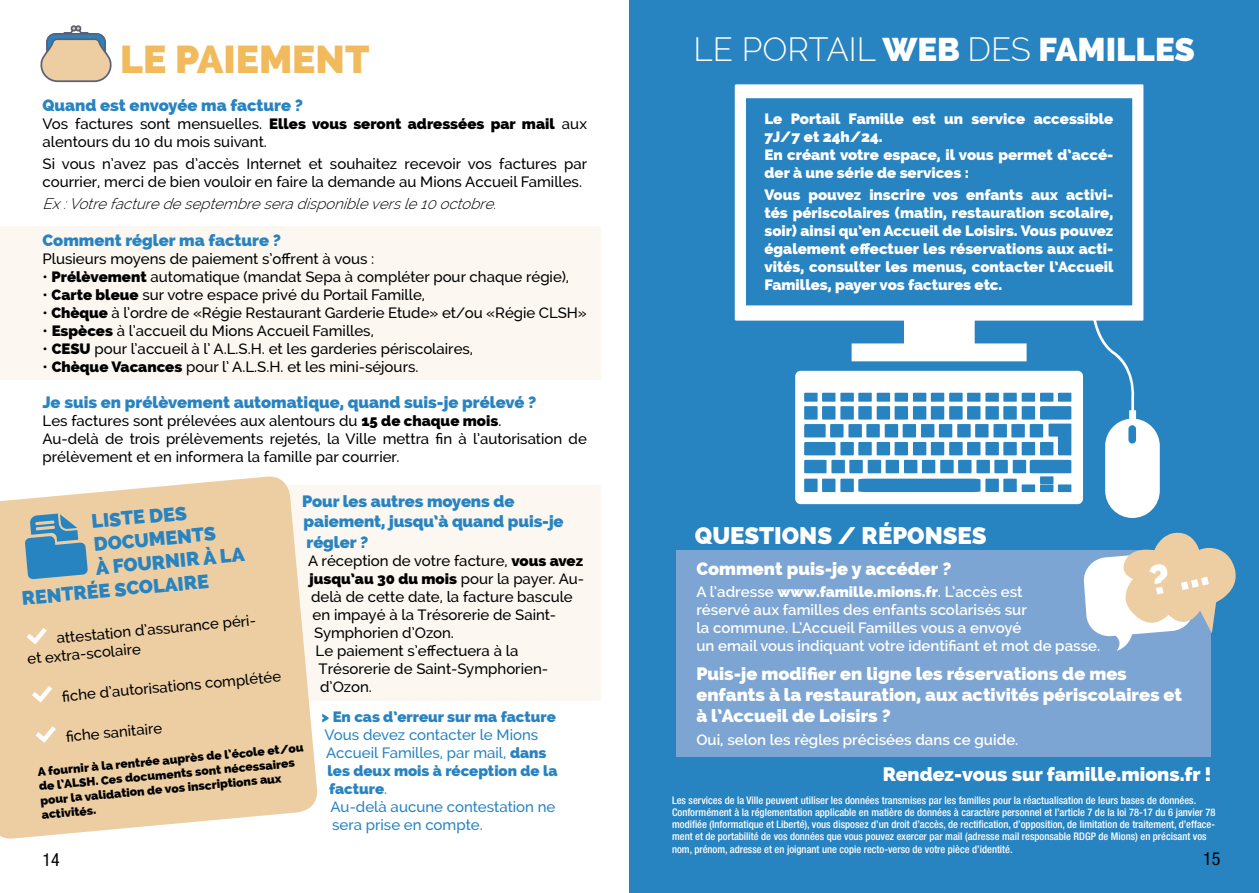
<style>
.page{position:relative;width:1259px;height:893px;background:#fff}
.page>*{position:absolute;margin:0;border:0;box-sizing:border-box;transform-origin:0 0}
.t1{font:800 39px "Raleway";color:#f1bb5d}
.t2{font:300 33px "Raleway";color:#fff}
.t3{font:800 24px "Raleway";color:#fff}
.t4{font:800 19.5px/23.9px "Raleway";color:#2883c1}
.t5{font:800 19.5px "Raleway";color:#fff}
.t6{font:800 18px/21px "Raleway";color:#fff}
.t7{font:condensed 18px "Helvetica Neue";color:#000}
.t8{font:800 16.5px/19.8px "Raleway";letter-spacing:-.005em;color:#2883c1}
.t9{font:500 15px/18px "Raleway";color:#000}
.t10{font:800 15px/18px "Raleway";color:#fff}
.t11{font:600 15px/18px "Raleway";color:#fff}
.t12{font:500 15px "Raleway";color:#2883c1}
.t13{font:800 15px "Raleway";letter-spacing:-.005em;color:#2883c1}
.t14{font:italic 300 15px "Raleway";color:#000}
.t15{font:800 15px "Raleway";color:#000}
.t16{font:800 12px/14.7px "Raleway";color:#000}
.t17{font:500 condensed 10.5px/12px "Helvetica Neue";color:#fff}
.s1{font-weight:800}
.s2{font-weight:500}
</style>
<div class="page">
<svg style="left:0;top:476px;width:318px;height:363px;background:#eed2aa"></svg>
<svg style="left:25px;top:626px;width:23px;height:20px"></svg>
<svg style="left:31px;top:685px;width:23px;height:19px"></svg>
<svg style="left:34px;top:725px;width:23px;height:19px"></svg>
<div style="left:0;top:227px;width:601px;height:153px;background:#fcf7f1"></div>
<div style="left:279px;top:485px;width:322px;height:216px;background:#fcf7f1"></div>
<div style="left:629px;top:0;width:630px;height:893px;background:#2883c1"></div>
<svg style="left:1105px;top:315px;width:54px;height:203px"></svg>
<svg style="left:795px;top:371px;width:288px;height:133px"></svg>
<svg style="left:735px;top:84px;width:408px;height:277px"></svg>
<svg style="left:25px;top:513px;width:63px;height:66px;background:#6299b7"></svg>
<svg style="left:40px;top:25px;width:72px;height:58px"></svg>
<div style="left:676px;top:550px;width:535px;height:207px;background:#7ca5d3"></div>
<svg style="left:1083px;top:533px;width:153px;height:118px"></svg>
<svg style="left:150px;top:505px;width:37px;height:18px"></svg>
<h1 class="t1" style="left:120px;top:37px;width:77px">LE PAIE</h1>
<h1 class="t1" style="left:259px;top:37px;width:60px">MENT</h1>
<p class="t8" style="left:43px;top:95px;width:262px">Quand est envoyée ma facture ?</p>
<p class="t9" style="left:43px;top:115px;width:546px">Vos factures sont mensuelles. <span class="s1">Elles vous seront adressées par mail</span> aux alentours du 10 du mois suivant.</p>
<p class="t9" style="left:43px;top:155px;width:546px">Si vous n’avez pas d’accès Internet et souhaitez recevoir vos factures par courrier, merci de bien vouloir en faire la demande au Mions Accueil Familles.</p>
<p class="t14" style="left:43px;top:195px;width:460px">Ex: Votre facture de septembre sera disponible vers le 10 octobre.</p>
<p class="t8" style="left:43px;top:230px;width:240px">Comment régler ma facture ?</p>
<p class="t9" style="left:43px;top:249px;width:333px">Plusieurs moyens de paiement s’offrent à vous :</p>
<p class="t9" style="left:43px;top:267px;width:528px">• <span class="s1">Prélèvement</span> automatique (mandat Sepa à compléter pour chaque régie),</p>
<p class="t9" style="left:43px;top:285px;width:384px">• <span class="s1">Carte bleue</span> sur votre espace privé du Portail Famille,</p>
<p class="t9" style="left:43px;top:303px;width:546px">• <span class="s1">Chèque</span> à l’ordre de «Régie Restaurant Garderie Etude» et/ou «Régie CLSH»</p>
<p class="t9" style="left:43px;top:321px;width:333px">• <span class="s1">Espèces</span> à l’accueil du Mions Accueil Familles,</p>
<p class="t15" style="left:43px;top:340px;width:20px"><span class="s2">•</span> CESU</p>
<p class="t9" style="left:94px;top:339px;width:380px">pour l’accueil à l’ A.L.S.H. et les garderies périscolaires,</p>
<p class="t9" style="left:43px;top:357px;width:377px">• <span class="s1">Chèque Vacances</span> pour l’ A.L.S.H. et les mini-séjours.</p>
<p class="t8" style="left:43px;top:392px;width:495px">Je suis en prélèvement automatique, quand suis-je prélevé ?</p>
<p class="t9" style="left:43px;top:412px;width:546px">Les factures sont prélevées aux alentours du <span class="s1">15 de chaque mois</span>.<br>Au-delà de trois prélèvements rejetés, la Ville mettra fin à l’autorisation de prélèvement et en informera la famille par courrier.</p>
<p class="t8" style="left:302px;top:491px;width:263px">Pour les autres moyens de paiement, jusqu’à quand puis-je</p>
<p class="t8" style="left:307px;top:533px;width:63px">régler ?</p>
<p class="t9" style="left:308px;top:552px;width:276px">A réception de votre facture, <span class="s1">vous avez</span></p>
<p class="t15" style="left:310px;top:570px;width:276px">jusqu’au 30 du mois <span class="s2">pour la payer. Au-</span></p>
<p class="t9" style="left:311px;top:588px;width:263px">delà de cette date, la facture bascule</p>
<p class="t9" style="left:313px;top:606px;width:245px">en impayé à la Trésorerie de Saint-</p>
<p class="t9" style="left:314px;top:624px;width:141px">Symphorien d’Ozon.</p>
<p class="t9" style="left:316px;top:642px;width:204px">Le paiement s’effectuera à la</p>
<p class="t9" style="left:319px;top:660px;width:231px">Trésorerie de Saint-Symphorien-</p>
<p class="t9" style="left:320px;top:678px;width:53px">d’Ozon.</p>
<p class="t13" style="left:322px;top:708px;width:236px">&gt; En cas d’erreur sur ma facture</p>
<p class="t12" style="left:325px;top:726px;width:215px">Vous devez contacter le Mions</p>
<p class="t12" style="left:326px;top:744px;width:222px">Accueil Familles, par mail, <span class="s1">dans</span></p>
<p class="t13" style="left:328px;top:762px;width:231px">les deux mois à réception de la</p>
<p class="t13" style="left:329px;top:780px;width:60px">facture<span class="s2">.</span></p>
<p class="t12" style="left:331px;top:798px;width:226px">Au-delà aucune contestation ne</p>
<p class="t12" style="left:332px;top:816px;width:152px">sera prise en compte.</p>
<h3 class="t4" style="left:91px;top:509px;width:21px;rotate:-5deg">LISTE</h3>
<h3 class="t4" style="left:93px;top:533px;width:21px;rotate:-5deg">DOCU</h3>
<h3 class="t4" style="left:148px;top:528px;width:38px;rotate:-5deg">MENTS</h3>
<h3 class="t4" style="left:95px;top:556px;width:49px;rotate:-5deg">à FOURNIR</h3>
<h3 class="t4" style="left:19px;top:562px;width:227px;text-indent:184px;rotate:-5deg">à la rentrée scolaire</h3>
<p class="t9" style="left:25px;top:631px;width:241px;text-indent:31px;rotate:-5deg">attestation d’assurance péri&shy;et extra-scolaire</p>
<p class="t9" style="left:61px;top:687px;width:221px;rotate:-5deg">fi che d’autorisations complétée</p>
<p class="t9" style="left:65px;top:727px;width:98px;rotate:-5deg">fi che sanitaire</p>
<p class="t16" style="left:37px;top:764px;width:269px;rotate:-5deg">Afournirà la rentrée auprès de l’école et/ou de l’ALSH</p>
<p class="t16" style="left:39px;top:778px;width:259px;text-indent:56px;rotate:-5deg">. Ces documents sont nécessaires pourla validation de vos inscriptions aux activités.</p>
<p class="t7" style="left:43px;top:849px;width:19px">14</p>
<h2 class="t2" style="left:693px;top:30px;width:431px">LE PORTAIL <span class="s1">WEB</span> DES <span class="s1">FAMILLES</span></h2>
<p class="t10" style="left:764px;top:110px;width:350px">Le Portail Famille est un service accessible 7J/7 et 24h/24.<br>En créant votre espace, il vous permet d’accé&shy;der à une série de services :</p>
<p class="t10" style="left:764px;top:186px;width:351px;text-align:justify">Vous pouvez inscrire vos enfants aux activi&shy;tés périscolaires (matin, restauration scolaire, soir) ainsi qu’en Accueil de Loisirs. Vous pouvez également effectuer les réservations aux acti&shy;vités, consulter les menus, contacter l’Accueil Familles, payer vos factures etc.</p>
<h3 class="t3" style="left:695px;top:522px;width:34px">QUESTIONS</h3>
<h3 class="t3" style="left:837px;top:522px;width:72px">/ RéPONSES</h3>
<p class="t6" style="left:696px;top:558px;width:256px">Comment puis-je y accéder ?</p>
<p class="t11" style="left:696px;top:582px;width:405px">A l’adresse <span class="s1">www.famille.mions.fr</span>. L’accès est<br>réservé aux familles des enfants scolarisés sur<br>la commune. L’Accueil Familles vous a envoyé<br>un email vous indiquant votre identifiant et mot de passe.</p>
<p class="t6" style="left:696px;top:663px;width:487px">Puis-je modifier en ligne les réservations de mes enfants à la restauration, aux activités périscolaires et à l’Accueil de Loisirs ?</p>
<p class="t11" style="left:696px;top:730px;width:323px">Oui, selon les règles précisées dans ce guide.</p>
<h3 class="t5" style="left:883px;top:763px;width:330px">Rendez-vous sur famille.mions.fr !</h3>
<p class="t17" style="left:672px;top:795px;width:545px">Les services de la Ville peuvent utiliser les données transmises par les familles pour la réactualisation de leurs bases de données.<br>Conformément à la réglementation applicable en matière de données à caractère personnel et l’article 7 de la loi 78-17 du 6 janvier 78 modifiée (Informatique et Liberté), vous disposez d’un droit d’accès, de rectification, d’opposition, de limitation de traitement, d’efface&shy;ment et de portabilité de vos données que vous pouvez exercer par mail (adresse mail responsable RDGP de Mions) en précisant vos nom, prénom, adresse et en joignant une copie recto-verso de votre pièce d’identité.</p>
<p class="t7" style="left:1203px;top:848px;width:19px">15</p>
</div>
